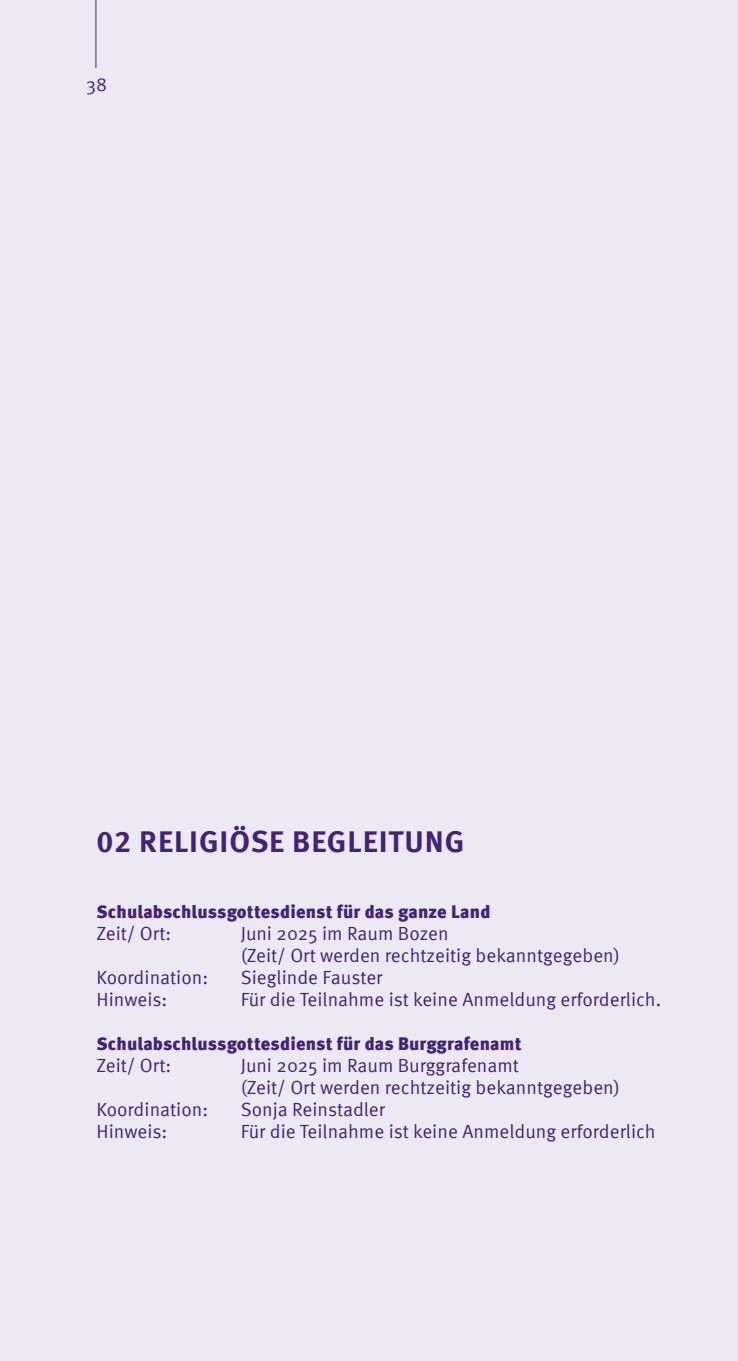
<style>
.page{position:relative;width:738px;height:1361px;background:#fff}
.page>*{position:absolute;margin:0;border:0;box-sizing:border-box;transform-origin:0 0}
.t1{font:700 30px "Meta Pro";letter-spacing:.03em;color:#442278}
.t2{font:19px/22px "Meta Pro";color:#442278}
.t3{font:19px "Meta Pro Norm";color:#442278}
.t4{font:900 18px "Meta Pro";letter-spacing:.005em;color:#442278}
</style>
<div class="page">
<div style="left:0;top:0;width:737px;height:1361px;background:#ece9f2"></div>
<hr style="left:95px;top:0;width:1px;height:68px;background:#442278">
<p class="t3" style="left:86px;top:70px;width:22px">38</p>
<h1 class="t1" style="left:96px;top:818px;width:369px">02 RELIGIÖSE BEGLEITUNG</h1>
<p class="t4" style="left:96px;top:898px;width:395px">Schulabschlussgottesdienst für das ganze Land</p>
<p class="t2" style="left:96px;top:921px;width:76px">Zeit/ Ort:</p>
<p class="t2" style="left:240px;top:921px;width:380px">Juni 2025 im Raum Bozen<br>(Zeit/ Ort werden rechtzeitig bekanntgegeben)</p>
<p class="t2" style="left:96px;top:965px;width:113px">Koordination:</p>
<p class="t2" style="left:240px;top:965px;width:143px">Sieglinde Fauster</p>
<p class="t2" style="left:96px;top:987px;width:72px">Hinweis:</p>
<p class="t2" style="left:240px;top:987px;width:421px">Für die Teilnahme ist keine Anmeldung erforderlich.</p>
<p class="t4" style="left:96px;top:1030px;width:426px">Schulabschlussgottesdienst für das Burggrafenamt</p>
<p class="t2" style="left:96px;top:1053px;width:76px">Zeit/ Ort:</p>
<p class="t2" style="left:240px;top:1053px;width:380px">Juni 2025 im Raum Burggrafenamt<br>(Zeit/ Ort werden rechtzeitig bekanntgegeben)</p>
<p class="t2" style="left:96px;top:1097px;width:113px">Koordination:</p>
<p class="t2" style="left:240px;top:1097px;width:146px">Sonja Reinstadler</p>
<p class="t2" style="left:96px;top:1119px;width:72px">Hinweis:</p>
<p class="t2" style="left:240px;top:1119px;width:416px">Für die Teilnahme ist keine Anmeldung erforderlich</p>
</div>
